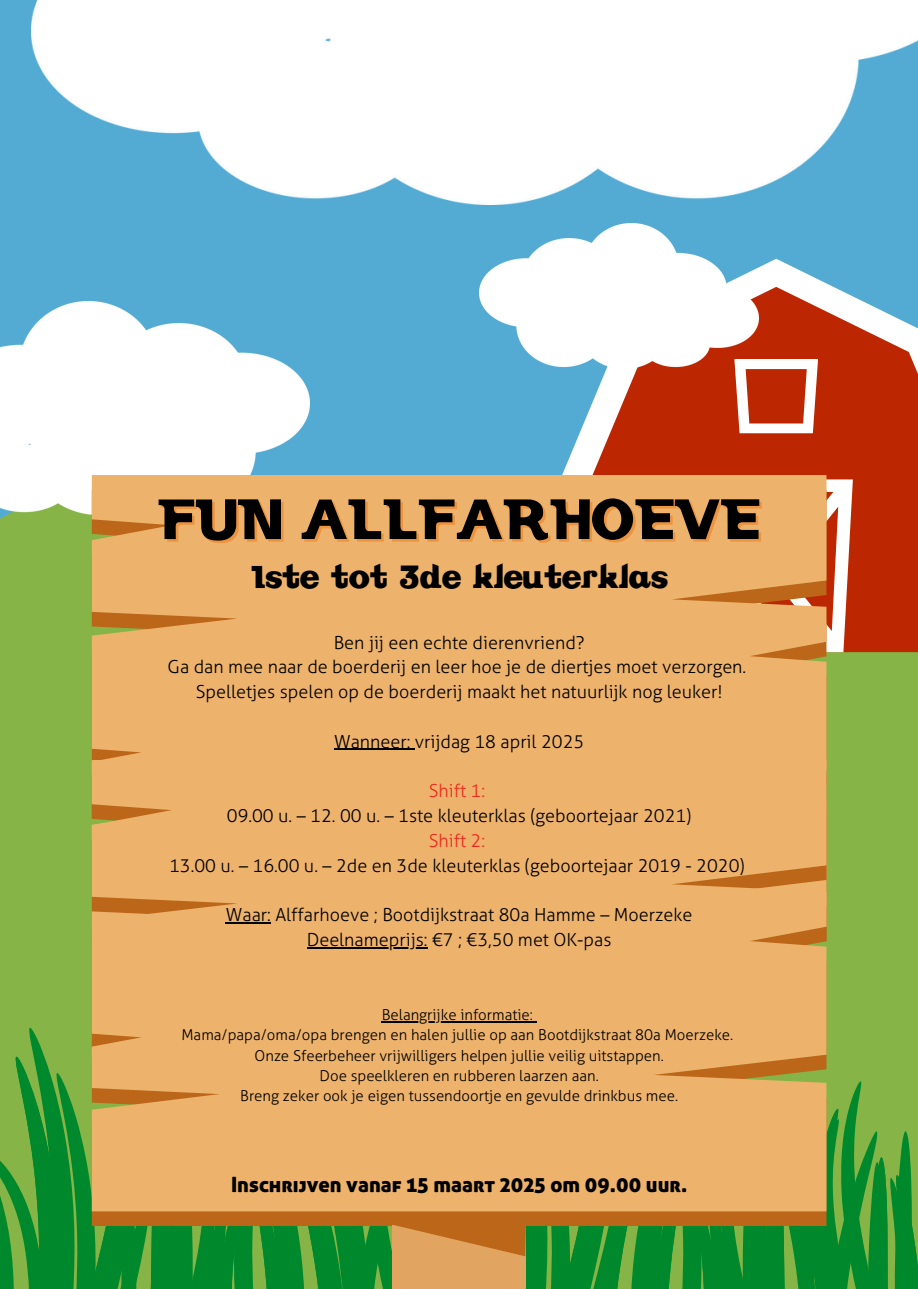
<style>
.page{position:relative;width:918px;height:1289px;background:#fff}
.page>*{position:absolute;margin:0;border:0;box-sizing:border-box;transform-origin:0 0}
.t1{font:58.95px "Vintage";color:#000}
.t2{font:36px "Vintage";color:#000}
.t3{font:21px "Aller Display";color:#000}
.t4{font:300 18px/24.8px "Aller";color:#000;text-align:center}
.t5{font:300 15px "Aller";color:#000}
.s1{color:#ed2920}
</style>
<div class="page">
<div style="left:0;top:0;width:918px;height:1288px;background:#53abd4"></div>
<div style="left:0;top:493px;width:918px;height:795px;background:#87b446"></div>
<img style="left:31px;top:0;width:887px;height:205px">
<img style="left:0;top:302px;width:310px;height:212px">
<svg style="left:562px;top:259px;width:272px;height:216px"></svg>
<svg style="left:587px;top:287px;width:331px;height:365px;background:#be4426"></svg>
<svg style="left:734px;top:359px;width:84px;height:74px;background:#d77f69"></svg>
<svg style="left:826px;top:479px;width:27px;height:173px;background:#e3a897"></svg>
<img style="left:480px;top:223px;width:279px;height:145px">
<div style="left:92px;top:475px;width:734px;height:284px;background:#edb26c"></div>
<div style="left:92px;top:759px;width:734px;height:229px;background:#edb26c"></div>
<hr style="left:334px;top:748px;width:81px;height:1px;background:#000">
<hr style="left:226px;top:922px;width:45px;height:1px;background:#000">
<hr style="left:307px;top:946px;width:121px;height:1px;background:#000">
<svg style="left:0;top:988px;width:918px;height:300px;background:#aba454"></svg>
<p class="t1" style="left:157px;top:482px;width:605px">FUN ALLFARHOEVE</p>
<p class="t2" style="left:251px;top:553px;width:418px">1ste tot 3de kleuterklas</p>
<p class="t4" style="left:168px;top:630px;width:580px">Ben jij een echte dierenvriend?<br>Ga dan mee naar de boerderij en leer hoe je de diertjes moet verzorgen.<br>Spelletjes spelen op de boerderij maakt het natuurlijk nog leuker!</p>
<p class="t4" style="left:334px;top:729px;width:252px">Wanneer: vrijdag 18 april 2025</p>
<p class="t4" style="left:169px;top:778px;width:577px"><span class="s1">Shift 1:<br></span>09.00 u. – 12. 00 u. – 1ste kleuterklas (geboortejaar 2021)<br><span class="s1">Shift 2:<br></span>13.00 u. – 16.00 u. – 2de en 3de kleuterklas (geboortejaar 2019 - 2020)</p>
<h1 class="t4" style="left:226px;top:902px;width:468px">Waar: Alffarhoeve ; Bootdijkstraat 80a Hamme – Moerzeke</h1>
<h2 class="t4" style="left:307px;top:927px;width:306px">Deelnameprijs: €7 ; €3,50 met OK-pas</h2>
<h4 class="t5" style="left:382px;top:1005px;width:153px">Belangrijke informatie:</h4>
<h4 class="t5" style="left:181px;top:1026px;width:553px">Mama/papa/oma/opa brengen en halen jullie op aan Bootdijkstraat 80a Moerzeke.</h4>
<h4 class="t5" style="left:255px;top:1046px;width:411px">Onze Sfeerbeheer vrijwilligers helpen jullie veilig uitstappen.</h4>
<p class="t5" style="left:320px;top:1066px;width:281px">Doe speelkleren en rubberen laarzen aan.</p>
<p class="t5" style="left:240px;top:1086px;width:439px">Breng zeker ook je eigen tussendoortje en gevulde drinkbus mee.</p>
<h4 class="t3" style="left:231px;top:1171px;width:458px">Inschrijven vanaf 15 maart 2025 om 09.00 uur.</h4>
</div>
